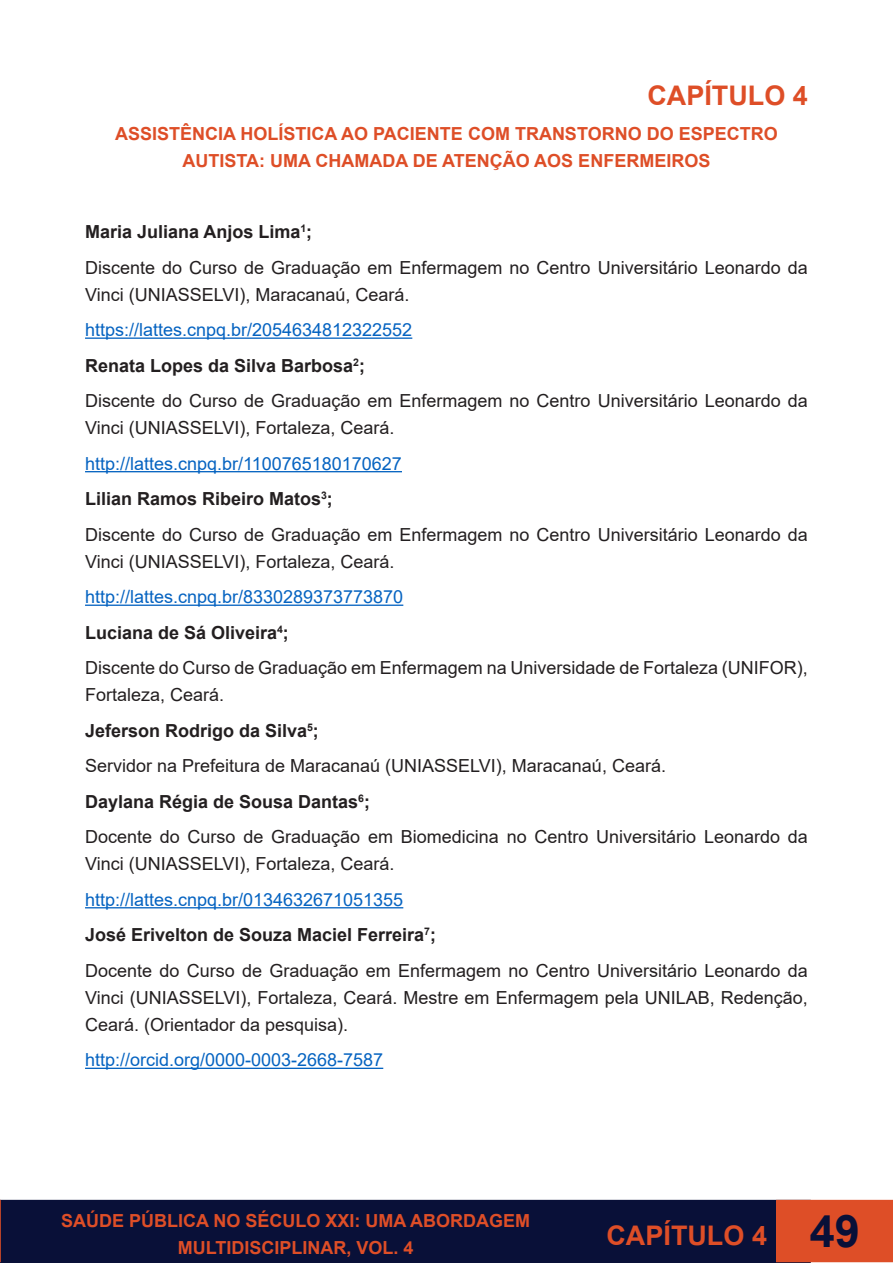
<style>
.page{position:relative;width:893px;height:1263px;background:#fff}
.page>*{position:absolute;margin:0;border:0;box-sizing:border-box;transform-origin:0 0}
.t1{font:700 45px "Arial";color:#091038}
.t2{font:700 27px "Arial";color:#de4e27}
.t3{font:18px/27px "Arial";color:#231f20}
.t4{font:18px "Arial";color:#0563c1}
.t5{font:700 18px "Arial";color:#231f20}
.t6{font:700 18px/27px "Arial";color:#de4e27;text-align:center}
</style>
<div class="page">
<div style="left:0;top:1200px;width:811px;height:63px;background:#091038"></div>
<div style="left:777px;top:1200px;width:116px;height:61px;background:#de4e27"></div>
<div style="left:776px;top:1200px;width:117px;height:62px;border:2px solid #de4e27"></div>
<svg style="left:0;top:1200px;width:1px;height:62px"></svg>
<hr style="left:85px;top:337px;width:327px;height:2px;background:#0563c1">
<hr style="left:85px;top:471px;width:317px;height:1px;background:#0563c1">
<hr style="left:85px;top:604px;width:318px;height:2px;background:#0563c1">
<hr style="left:85px;top:907px;width:318px;height:1px;background:#0563c1">
<hr style="left:85px;top:1068px;width:298px;height:1px;background:#0563c1">
<p class="t2" style="left:647px;top:76px;width:162px">CAPÍTULO 4</p>
<p class="t6" style="left:115px;top:121px;width:664px">ASSISTÊNCIA HOLÍSTICA AO PACIENTE COM TRANSTORNO DO ESPECTRO<br>AUTISTA: UMA CHAMADA DE ATENÇÃO AOS ENFERMEIROS</p>
<p class="t5" style="left:85px;top:219px;width:229px">Maria Juliana Anjos Lima<sup>1</sup>;</p>
<p class="t3" style="left:85px;top:254px;width:724px">Discente do Curso de Graduação em Enfermagem no Centro Universitário Leonardo da<br>Vinci (UNIASSELVI), Maracanaú, Ceará.</p>
<p class="t4" style="left:85px;top:317px;width:329px">https://lattes.cnpq.br/2054634812322552</p>
<p class="t5" style="left:85px;top:353px;width:281px">Renata Lopes da Silva Barbosa<sup>2</sup>;</p>
<p class="t3" style="left:85px;top:387px;width:724px">Discente do Curso de Graduação em Enfermagem no Centro Universitário Leonardo da<br>Vinci (UNIASSELVI), Fortaleza, Ceará.</p>
<p class="t4" style="left:85px;top:451px;width:318px">http://lattes.cnpq.br/1100765180170627</p>
<p class="t5" style="left:85px;top:486px;width:249px">Lilian Ramos Ribeiro Matos<sup>3</sup>;</p>
<p class="t3" style="left:85px;top:521px;width:724px">Discente do Curso de Graduação em Enfermagem no Centro Universitário Leonardo da<br>Vinci (UNIASSELVI), Fortaleza, Ceará.</p>
<p class="t4" style="left:85px;top:585px;width:320px">http://lattes.cnpq.br/8330289373773870</p>
<p class="t5" style="left:85px;top:620px;width:205px">Luciana de Sá Oliveira<sup>4</sup>;</p>
<p class="t3" style="left:85px;top:654px;width:724px">Discente do Curso de Graduação em Enfermagem na Universidade de Fortaleza (UNIFOR),<br>Fortaleza, Ceará.</p>
<p class="t5" style="left:85px;top:718px;width:235px">Jeferson Rodrigo da Silva<sup>5</sup>;</p>
<p class="t3" style="left:85px;top:752px;width:582px">Servidor na Prefeitura de Maracanaú (UNIASSELVI), Maracanaú, Ceará.</p>
<p class="t5" style="left:85px;top:789px;width:286px">Daylana Régia de Sousa Dantas<sup>6</sup>;</p>
<p class="t3" style="left:85px;top:823px;width:724px">Docente do Curso de Graduação em Biomedicina no Centro Universitário Leonardo da<br>Vinci (UNIASSELVI), Fortaleza, Ceará.</p>
<p class="t4" style="left:85px;top:887px;width:320px">http://lattes.cnpq.br/0134632671051355</p>
<p class="t5" style="left:85px;top:922px;width:352px">José Erivelton de Souza Maciel Ferreira<sup>7</sup>;</p>
<p class="t3" style="left:85px;top:957px;width:724px;text-align:justify">Docente do Curso de Graduação em Enfermagem no Centro Universitário Leonardo da Vinci (UNIASSELVI), Fortaleza, Ceará. Mestre em Enfermagem pela UNILAB, Redenção, Ceará. (Orientador da pesquisa).</p>
<p class="t4" style="left:85px;top:1048px;width:300px">http://orcid.org/0000-0003-2668-7587</p>
<p class="t6" style="left:61px;top:1208px;width:471px">SAÚDE PÚBLICA NO SÉCULO XXI: UMA ABORDAGEM<br>MULTIDISCIPLINAR, VOL. 4</p>
<h2 class="t2" style="left:606px;top:1216px;width:162px">CAPÍTULO 4</h2>
<h1 class="t1" style="left:810px;top:1200px;width:52px">49</h1>
</div>
